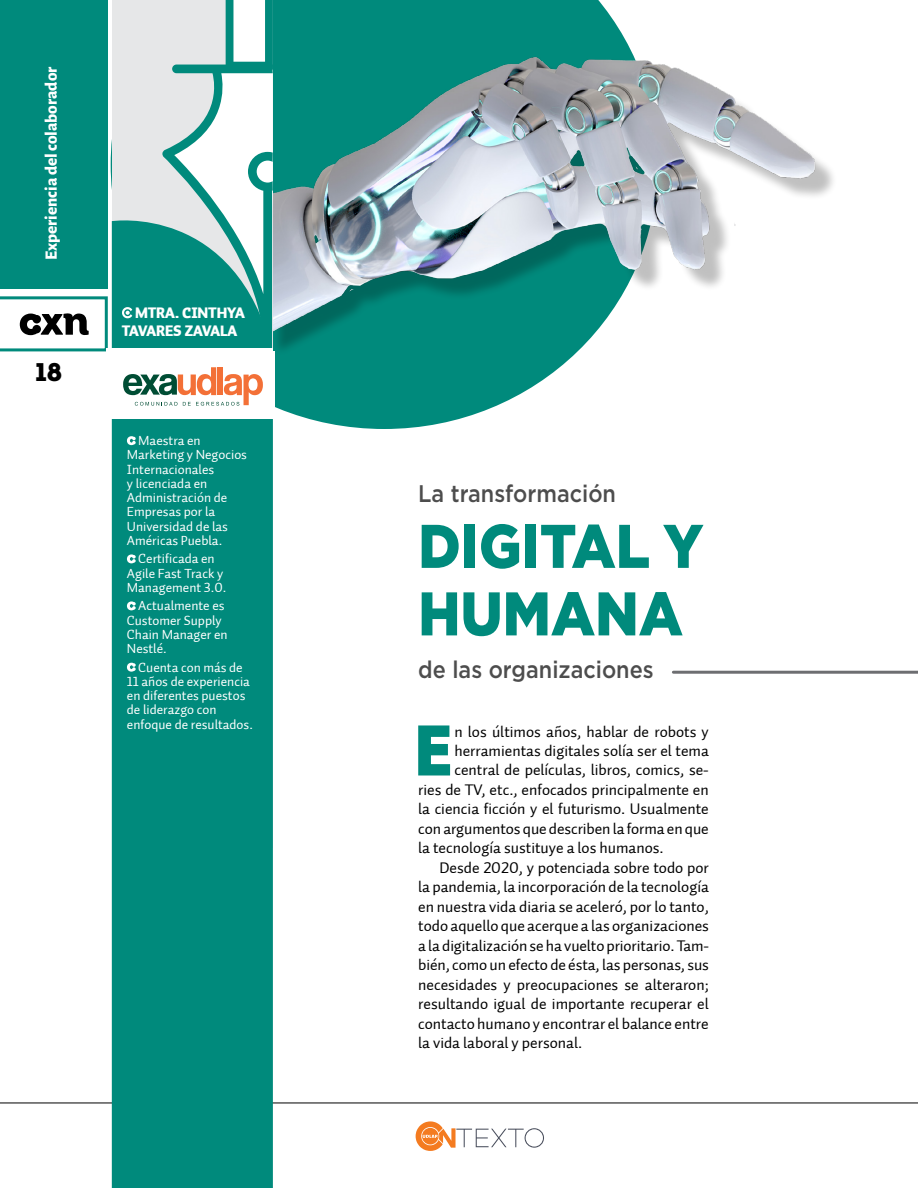
<style>
.page{position:relative;width:918px;height:1188px;background:#fff}
.page>*{position:absolute;margin:0;border:0;box-sizing:border-box;transform-origin:0 0}
.t1{font:71.4px "Intro";color:#008a7c}
.t2{font:900 61.5px/67.5px "Gotham";color:#008a7c;scale:.9 1}
.t3{font:25.5px "Intro";color:#000}
.t4{font:500 24px "Gotham";color:#4d4d4d;scale:.9 1}
.t5{font:800 17.25px "Alegreya Sans";color:#fff}
.t6{font:15.75px "Auto 1 Regular LF";color:#000}
.t7{font:900 15px/18px "Auto 2";letter-spacing:-.01em;color:#fff}
.t8{font:13.5px/14.2px "Auto 1 Regular LF";color:#fff}
</style>
<div class="page">
<hr style="left:0;top:1103px;width:918px;height:1px;background:#000">
<svg style="left:416px;top:1121px;width:128px;height:30px"></svg>
<div style="left:0;top:0;width:108px;height:288px;background:#008a7c"></div>
<svg style="left:0;top:296px;width:108px;height:55px"></svg>
<svg style="left:111px;top:0;width:511px;height:429px;fill:#008a7c"></svg>
<div style="left:271px;top:65px;width:566px;height:292px;background:#000;opacity:.25"></div>
<img style="left:273px;top:34px;width:560px;height:317px">
<div style="left:113px;top:0;width:160px;height:848px;background:#e6e7e8"></div>
<svg style="left:162px;top:0;width:111px;height:203px"></svg>
<div style="left:112px;top:203px;width:161px;height:985px;background:#008a7c"></div>
<hr style="left:106px;top:348px;width:167px;height:4px;background:#fff">
<svg style="left:127px;top:436px;width:9px;height:9px"></svg>
<svg style="left:127px;top:554px;width:9px;height:9px"></svg>
<svg style="left:127px;top:601px;width:9px;height:9px"></svg>
<svg style="left:127px;top:663px;width:9px;height:9px"></svg>
<svg style="left:122px;top:307px;width:10px;height:11px"></svg>
<div style="left:108px;top:352px;width:166px;height:67px;background:#fff"></div>
<svg style="left:123px;top:367px;width:140px;height:39px"></svg>
<hr style="left:673px;top:671px;width:245px;height:3px;background:#6d6e71">
<p class="t5" style="left:38px;top:260px;width:195px;rotate:-90deg">Experiencia del colaborador</p>
<h3 class="t3" style="left:36px;top:356px;width:28px">18</h3>
<p class="t7" style="left:122px;top:305px;width:125px;text-indent:13px">MTRA. CINTHYA<br>TAVARES ZAVALA</p>
<p class="t8" style="left:127px;top:434px;width:122px;text-indent:11px">Maestra en<br>Marketing y Negocios<br>Internacionales<br>y licenciada en<br>Administración de<br>Empresas por la<br>Universidad de las<br>Américas Puebla.</p>
<p class="t8" style="left:127px;top:552px;width:101px;text-align:center">Certificada en<br>Agile Fast Track y<br>Management 3.0.</p>
<p class="t8" style="left:127px;top:599px;width:102px;text-indent:11px">Actualmente es<br>Customer Supply<br>Chain Manager en<br>Nestlé.</p>
<p class="t8" style="left:127px;top:660px;width:127px;text-indent:11px">Cuenta con más de<br>11 años de experiencia en diferentes puestos de liderazgo con enfoque de resultados.</p>
<h3 class="t4" style="left:418px;top:477px;width:221px">La transformación</h3>
<h2 class="t2" style="left:418px;top:511px;width:318px">DIGITAL Y<br>HUMANA</h2>
<h3 class="t4" style="left:418px;top:654px;width:263px">de las organizaciones</h3>
<h1 class="t1" style="left:412px;top:708px;width:44px">E</h1>
<p class="t6" style="left:454px;top:721px;width:256px">n los últimos años, hablar de robots y</p>
<p class="t6" style="left:454px;top:741px;width:256px">herramientas digitales solía ser el tema</p>
<p class="t6" style="left:454px;top:760px;width:256px">central de películas, libros, comics, se-</p>
<p class="t6" style="left:418px;top:780px;width:292px">ries de TV, etc., enfocados principalmente en</p>
<p class="t6" style="left:418px;top:799px;width:292px">la ciencia ficción y el futurismo. Usualmente</p>
<p class="t6" style="left:418px;top:819px;width:292px">con argumentos que describen la forma en que</p>
<p class="t6" style="left:418px;top:838px;width:247px">la tecnología sustituye a los humanos.</p>
<p class="t6" style="left:439px;top:858px;width:271px">Desde 2020, y potenciada sobre todo por</p>
<p class="t6" style="left:418px;top:877px;width:292px">la pandemia, la incorporación de la tecnología</p>
<p class="t6" style="left:418px;top:897px;width:292px">en nuestra vida diaria se aceleró, por lo tanto,</p>
<p class="t6" style="left:418px;top:916px;width:292px">todo aquello que acerque a las organizaciones</p>
<p class="t6" style="left:418px;top:936px;width:292px">a la digitalización se ha vuelto prioritario. Tam-</p>
<p class="t6" style="left:418px;top:955px;width:292px">bién, como un efecto de ésta, las personas, sus</p>
<p class="t6" style="left:418px;top:975px;width:292px">necesidades y preocupaciones se alteraron;</p>
<p class="t6" style="left:418px;top:994px;width:292px">resultando igual de importante recuperar el</p>
<p class="t6" style="left:418px;top:1014px;width:292px">contacto humano y encontrar el balance entre</p>
<p class="t6" style="left:418px;top:1033px;width:165px">la vida laboral y personal.</p>
</div>
